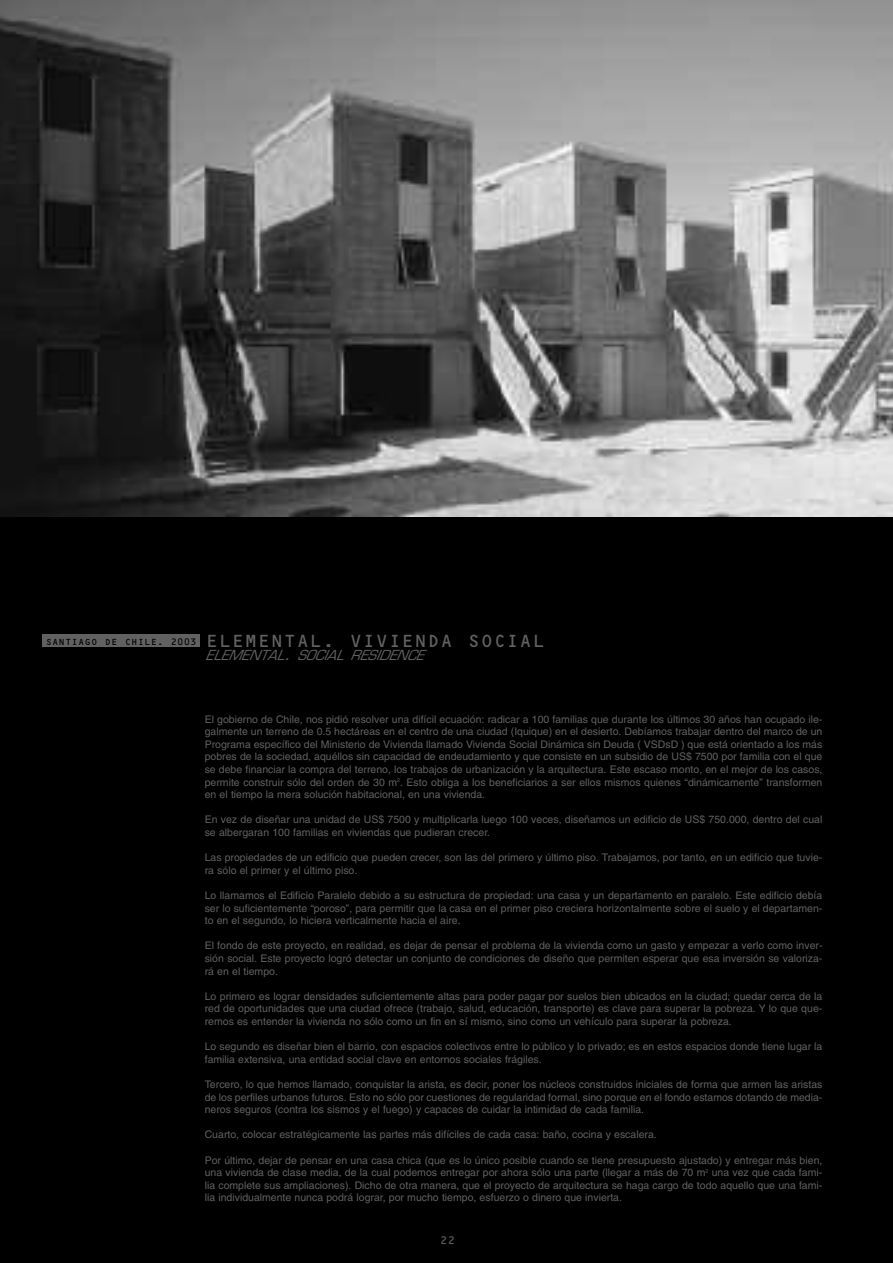
<style>
.page{position:relative;width:893px;height:1263px;background:#000}
.page>*{position:absolute;margin:0;border:0;box-sizing:border-box;transform-origin:0 0}
.t1{font:18px "OCRB";color:#616161}
.t2{font:italic 13.5px "Eurostile";color:#616161}
.t3{font:10.5px/12.6px "Helvetica";color:#616161;text-align:justify}
.t4{font:10.5px "OCRB";color:#616161}
.s1{font-size:9px;color:#000}
.s2{font-size:18px}
</style>
<div class="page">
<img style="left:0;top:0;width:893px;height:516px">
<div style="left:43px;top:634px;width:157px;height:13px;background:#616161"></div>
<h1 class="t1" style="left:46px;top:631px;width:501px"><span class="s1">SANTIAGO DE CHILE. 2003</span> ELEMENTAL. VIVIENDA SOCIAL</h1>
<p class="t2" style="left:206px;top:650px;width:219px">ELEMENTAL<span class="s2">.</span> SOCIAL RESIDENCE</p>
<p class="t3" style="left:205px;top:713px;width:619px">El gobierno de Chile, nos pidió resolver una difícil ecuación: radicar a 100 familias que durante los últimos 30 años han ocupado ile&shy;galmente un terreno de 0.5 hectáreas en el centro de una ciudad (Iquique) en el desierto. Debíamos trabajar dentro del marco de un Programa específico del Ministerio de Vivienda llamado Vivienda Social Dinámica sin Deuda ( VSDsD ) que está orientado a los más pobres de la sociedad, aquéllos sin capacidad de endeudamiento y que consiste en un subsidio de US$ 7500 por familia con el que se debe financiar la compra del terreno, los trabajos de urbanización y la arquitectura. Este escaso monto, en el mejor de los casos, permite construir sólo del orden de 30 m<sup>2</sup>. Esto obliga a los beneficiarios a ser ellos mismos quienes “dinámicamente” transformen en el tiempo la mera solución habitacional, en una vivienda.</p>
<p class="t3" style="left:205px;top:814px;width:619px">En vez de diseñar una unidad de US$ 7500 y multiplicarla luego 100 veces, diseñamos un edificio de US$ 750.000, dentro del cual se albergaran 100 familias en viviendas que pudieran crecer.</p>
<p class="t3" style="left:205px;top:852px;width:619px">Las propiedades de un edificio que pueden crecer, son las del primero y último piso. Trabajamos, por tanto, en un edificio que tuvie&shy;ra sólo el primer y el último piso.</p>
<p class="t3" style="left:205px;top:890px;width:619px">Lo llamamos el Edificio Paralelo debido a su estructura de propiedad: una casa y un departamento en paralelo. Este edificio debía ser lo suficientemente “poroso”, para permitir que la casa en el primer piso creciera horizontalmente sobre el suelo y el departamen&shy;to en el segundo, lo hiciera verticalmente hacia el aire.</p>
<p class="t3" style="left:205px;top:940px;width:619px">El fondo de este proyecto, en realidad, es dejar de pensar el problema de la vivienda como un gasto y empezar a verlo como inver&shy;sión social. Este proyecto logró detectar un conjunto de condiciones de diseño que permiten esperar que esa inversión se valoriza&shy;rá en el tiempo.</p>
<p class="t3" style="left:205px;top:991px;width:619px">Lo primero es lograr densidades suficientemente altas para poder pagar por suelos bien ubicados en la ciudad; quedar cerca de la red de oportunidades que una ciudad ofrece (trabajo, salud, educación, transporte) es clave para superar la pobreza. Y lo que que&shy;remos es entender la vivienda no sólo como un fin en sí mismo, sino como un vehículo para superar la pobreza.</p>
<p class="t3" style="left:205px;top:1041px;width:619px">Lo segundo es diseñar bien el barrio, con espacios colectivos entre lo público y lo privado; es en estos espacios donde tiene lugar la familia extensiva, una entidad social clave en entornos sociales frágiles.</p>
<p class="t3" style="left:205px;top:1079px;width:619px">Tercero, lo que hemos llamado, conquistar la arista, es decir, poner los núcleos construidos iniciales de forma que armen las aristas de los perfiles urbanos futuros. Esto no sólo por cuestiones de regularidad formal, sino porque en el fondo estamos dotando de media&shy;neros seguros (contra los sismos y el fuego) y capaces de cuidar la intimidad de cada familia.</p>
<p class="t3" style="left:205px;top:1129px;width:454px">Cuarto, colocar estratégicamente las partes más difíciles de cada casa: baño, cocina y escalera.</p>
<p class="t3" style="left:205px;top:1154px;width:619px">Por último, dejar de pensar en una casa chica (que es lo único posible cuando se tiene presupuesto ajustado) y entregar más bien, una vivienda de clase media, de la cual podemos entregar por ahora sólo una parte (llegar a más de 70 m<sup>2</sup> una vez que cada fami&shy;lia complete sus ampliaciones). Dicho de otra manera, que el proyecto de arquitectura se haga cargo de todo aquello que una fami&shy;lia individualmente nunca podrá lograr, por mucho tiempo, esfuerzo o dinero que invierta.</p>
<p class="t4" style="left:440px;top:1235px;width:17px">22</p>
</div>
